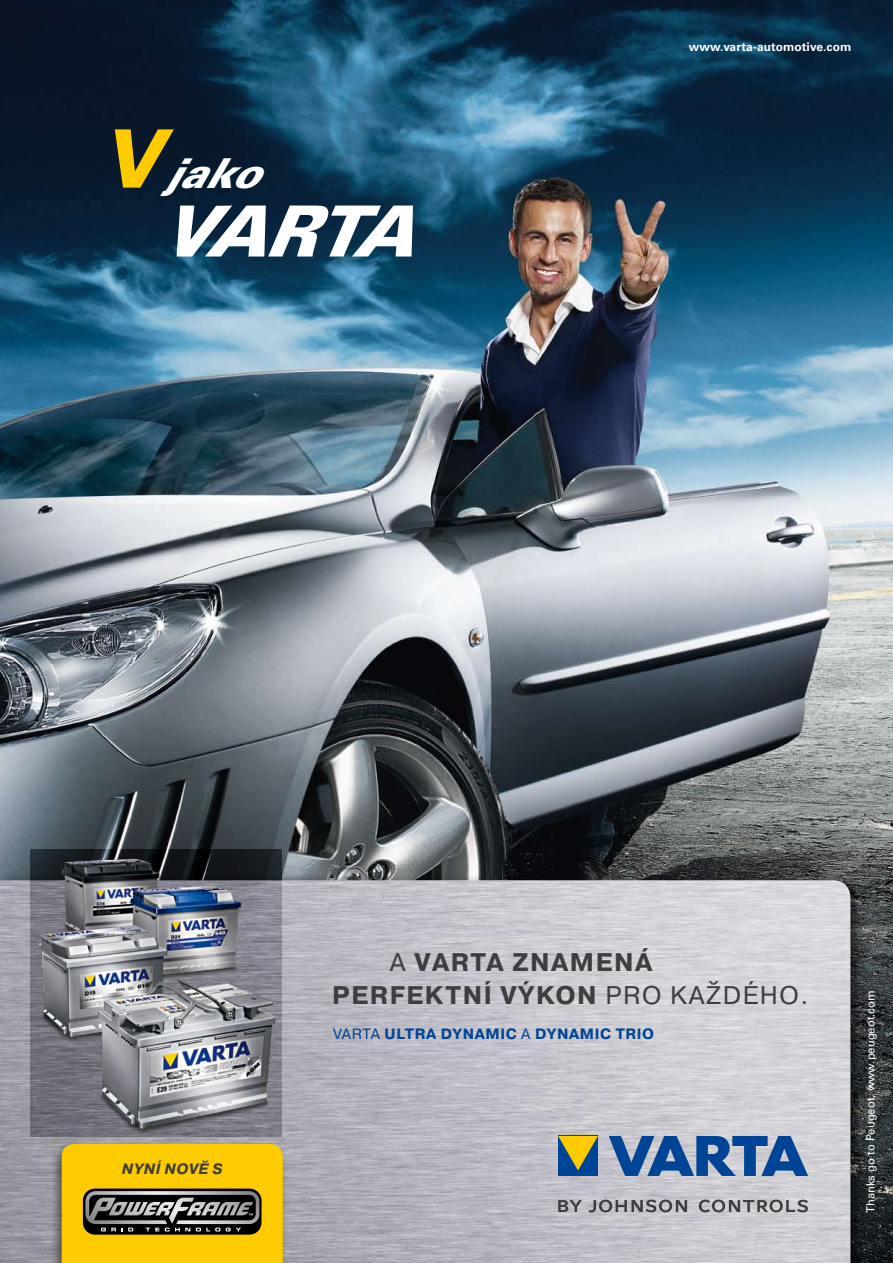
<style>
.page{position:relative;width:893px;height:1263px;background:#fff}
.page>*{position:absolute;margin:0;border:0;box-sizing:border-box;transform-origin:0 0}
.t1{font:italic 900 41.25px "Univers LT Std";color:#fff}
.t2{font:700 25.5px/33px "Pragmatica";letter-spacing:.06em;color:#3e3e40}
.t3{font:700 15px "Pragmatica";letter-spacing:.04em;color:#004595}
.t4{font:italic 700 15px "Pragmatica";letter-spacing:.03em;color:#3e3e40}
.t5{font:700 12px "Univers LT Std";letter-spacing:.005em;color:#fff}
.t6{font:11.25px "Univers LT Std";color:#fff}
.s1{font-weight:400}
</style>
<div class="page">
<img style="left:0;top:0;width:893px;height:874px">
<div style="left:0;top:874px;width:893px;height:389px;background:#000;opacity:.6"></div>
<img style="left:0;top:880px;width:850px;height:383px">
<img style="left:31px;top:849px;width:251px;height:288px">
<div style="left:50px;top:1141px;width:244px;height:122px;background:#000;opacity:.5"></div>
<svg style="left:62px;top:1144px;width:221px;height:119px;background:#c6a317"></svg>
<svg style="left:609px;top:1136px;width:199px;height:40px;background:#537cad"></svg>
<div style="left:558px;top:1136px;width:40px;height:40px;background:#004595"></div>
<svg style="left:558px;top:1136px;width:40px;height:34px"></svg>
<svg style="left:558px;top:1200px;width:24px;height:12px"></svg>
<svg style="left:588px;top:1199px;width:99px;height:13px"></svg>
<svg style="left:699px;top:1199px;width:109px;height:13px"></svg>
<svg style="left:177px;top:206px;width:236px;height:50px"></svg>
<svg style="left:115px;top:129px;width:66px;height:59px;background:#706419"></svg>
<h1 class="t1" style="left:165px;top:147px;width:113px">jako</h1>
<p class="t5" style="left:689px;top:40px;width:164px">www.varta-automotive.com</p>
<p class="t4" style="left:122px;top:1159px;width:102px">NYNÍ NOVĚ S</p>
<p class="t2" style="left:332px;top:946px;width:478px;text-indent:58px"><span class="s1">A</span> VARTA ZNAMENÁ<br>PERFEKTNÍ VÝKON <span class="s1">PRO KAŽDÉHO.</span></p>
<p class="t3" style="left:333px;top:1024px;width:322px"><span class="s1">VARTA</span> ULTRA DYNAMIC <span class="s1">A</span> DYNAMIC TRIO</p>
<p class="t6" style="left:864px;top:1213px;width:224px;rotate:-90deg">Thanks go to Peugeot, www.peugeot.com</p>
</div>
